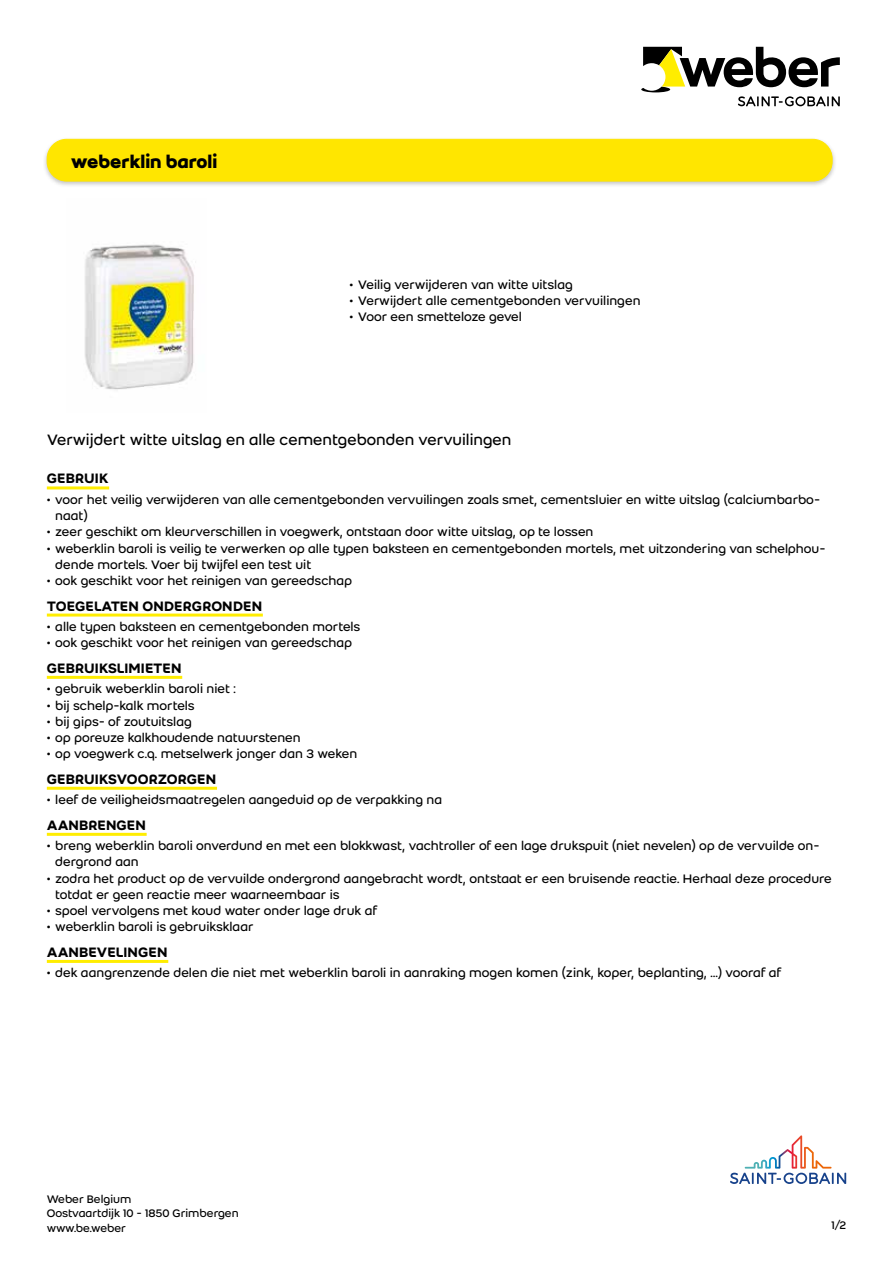
<style>
.page{position:relative;width:893px;height:1263px;background:#fff}
.page>*{position:absolute;margin:0;border:0;box-sizing:border-box;transform-origin:0 0}
.t1{font:700 19.5px "Weber";color:#000}
.t2{font:16.5px "Weber";color:#000}
.t3{font:500 15px "Weber";letter-spacing:.005em;color:#000}
.t4{font:13.5px/16.2px "Weber";color:#000}
.t5{font:12px/14.4px "Weber";color:#000}
</style>
<div class="page">
<svg style="left:730px;top:1135px;width:116px;height:49px"></svg>
<svg style="left:641px;top:47px;width:199px;height:59px"></svg>
<hr style="left:47px;top:486px;width:62px;height:3px;background:#ffed00">
<hr style="left:47px;top:613px;width:216px;height:3px;background:#ffed00">
<hr style="left:47px;top:676px;width:135px;height:3px;background:#ffed00">
<hr style="left:47px;top:787px;width:170px;height:3px;background:#ffed00">
<hr style="left:47px;top:833px;width:100px;height:3px;background:#ffed00">
<hr style="left:47px;top:960px;width:121px;height:3px;background:#ffed00">
<img style="left:84px;top:244px;width:110px;height:146px">
<div style="left:42px;top:136px;width:795px;height:52px;background:#000;opacity:.24"></div>
<div style="left:47px;top:139px;width:785px;height:42px;background:#ffe600;border-radius:20px"></div>
<div style="left:47px;top:139px;width:785px;height:42px;border:1px solid #ffe600;border-radius:20px"></div>
<h1 class="t1" style="left:71px;top:146px;width:148px">weberklin baroli</h1>
<p class="t4" style="left:349px;top:276px;width:225px">• Veilig verwijderen van witte uitslag</p>
<p class="t4" style="left:349px;top:293px;width:293px">• Verwijdert alle cementgebonden vervuilingen</p>
<p class="t4" style="left:349px;top:309px;width:174px">• Voor een smetteloze gevel</p>
<p class="t2" style="left:47px;top:428px;width:466px">Verwijdert witte uitslag en alle cementgebonden vervuilingen</p>
<p class="t3" style="left:47px;top:468px;width:63px">GEBRUIK</p>
<p class="t4" style="left:55px;top:491px;width:766px;text-indent:-9px">• voor het veilig verwijderen van alle cementgebonden vervuilingen zoals smet, cementsluier en witte uitslag (calciumbarbo&shy;naat)</p>
<p class="t4" style="left:47px;top:524px;width:548px">• zeer geschikt om kleurverschillen in voegwerk, ontstaan door witte uitslag, op te lossen</p>
<p class="t4" style="left:55px;top:540px;width:772px;text-indent:-9px">• weberklin baroli is veilig te verwerken op alle typen baksteen en cementgebonden mortels, met uitzondering van schelphou&shy;dende mortels. Voer bij twijfel een test uit</p>
<p class="t4" style="left:47px;top:572px;width:307px">• ook geschikt voor het reinigen van gereedschap</p>
<p class="t3" style="left:47px;top:595px;width:217px">TOEGELATEN ONDERGRONDEN</p>
<p class="t4" style="left:47px;top:618px;width:315px">• alle typen baksteen en cementgebonden mortels</p>
<p class="t4" style="left:47px;top:634px;width:307px">• ook geschikt voor het reinigen van gereedschap</p>
<p class="t3" style="left:47px;top:657px;width:136px">GEBRUIKSLIMIETEN</p>
<p class="t4" style="left:47px;top:681px;width:191px">• gebruik weberklin baroli niet :</p>
<p class="t4" style="left:47px;top:697px;width:149px">• bij schelp-kalk mortels</p>
<p class="t4" style="left:47px;top:713px;width:147px">• bij gips- of zoutuitslag</p>
<p class="t4" style="left:47px;top:729px;width:256px">• op poreuze kalkhoudende natuurstenen</p>
<p class="t4" style="left:47px;top:745px;width:312px">• op voegwerk c.q. metselwerk jonger dan 3 weken</p>
<p class="t3" style="left:47px;top:768px;width:171px">GEBRUIKSVOORZORGEN</p>
<p class="t4" style="left:47px;top:791px;width:397px">• leef de veiligheidsmaatregelen aangeduid op de verpakking na</p>
<p class="t3" style="left:47px;top:814px;width:101px">AANBRENGEN</p>
<p class="t4" style="left:55px;top:838px;width:766px;text-indent:-9px">• breng weberklin baroli onverdund en met een blokkwast, vachtroller of een lage drukspuit (niet nevelen) op de vervuilde on&shy;dergrond aan</p>
<p class="t4" style="left:55px;top:870px;width:778px;text-indent:-9px">• zodra het product op de vervuilde ondergrond aangebracht wordt, ontstaat er een bruisende reactie. Herhaal deze procedure totdat er geen reactie meer waarneembaar is</p>
<p class="t4" style="left:47px;top:902px;width:332px">• spoel vervolgens met koud water onder lage druk af</p>
<p class="t4" style="left:47px;top:919px;width:208px">• weberklin baroli is gebruiksklaar</p>
<p class="t3" style="left:47px;top:941px;width:122px">AANBEVELINGEN</p>
<p class="t4" style="left:47px;top:965px;width:736px">• dek aangrenzende delen die niet met weberklin baroli in aanraking mogen komen (zink, koper, beplanting, …) vooraf af</p>
<p class="t5" style="left:47px;top:1191px;width:193px">Weber Belgium<br>Oostvaartdijk 10 - 1850 Grimbergen www.be.weber</p>
<p class="t5" style="left:832px;top:1218px;width:16px">1/2</p>
</div>
